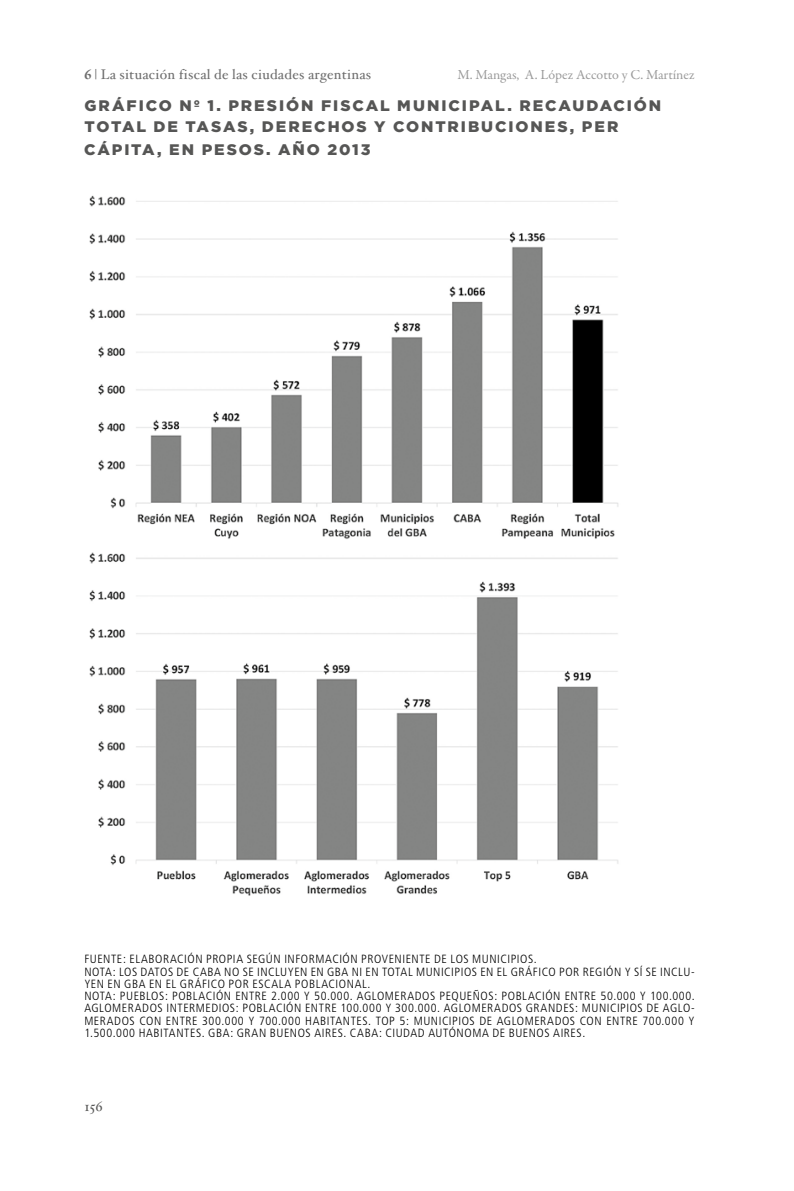
<style>
.page{position:relative;width:794px;height:1191px;background:#fff}
.page>*{position:absolute;margin:0;border:0;box-sizing:border-box;transform-origin:0 0}
.t1{font:900 15.22px/21px "Gotham";letter-spacing:.12em;color:#565655}
.t2{font:14px "Hoefler Text";letter-spacing:.02em;color:#6e6e6e}
.t3{font:14px "Garamond Premr Pro";color:#6e6e6e}
.t4{font:14px "Hoefler Text";color:#565655}
.t5{font:300 condensed 11.9px/12.2px "Frutiger";letter-spacing:.045em;color:#000}
.s1{font-family:"Garamond Premr Pro";font-weight:700}
</style>
<div class="page">
<img style="left:89px;top:195px;width:530px;height:701px">
<p class="t2" style="left:84px;top:66px;width:288px"><span class="s1">6</span> | La situación fiscal de las ciudades argentinas</p>
<p class="t3" style="left:457px;top:67px;width:239px">M. Mangas, A. López Accotto y C. Martínez</p>
<p class="t1" style="left:84px;top:94px;width:576px">GRÁFICO Nº 1. PRESIÓN FISCAL MUNICIPAL. RECAUDACIÓN<br>TOTAL DE TASAS, DERECHOS Y CONTRIBUCIONES, PER</p>
<p class="t1" style="left:84px;top:138px;width:288px">CÁPITA, EN PESOS. AÑO 2013</p>
<p class="t5" style="left:84px;top:953px;width:454px">FUENTE: ELABORACIÓN PROPIA SEGÚN INFORMACIÓN PROVENIENTE DE LOS MUNICIPIOS.<br>N OTA: LOS DATOS DE CABA</p>
<p class="t5" style="left:84px;top:965px;width:612px;text-indent:140px">NO SE INCLUYEN EN GBA NI EN TOTAL M UNICIPIOS EN EL GRÁFICO POR REGIÓN Y SÍ SE INCLU-YEN EN GBA EN EL GRÁFICO POR ESCALA POBLACIONAL.<br>NOTA: PUEBLOS: POBLACIÓN ENTRE 2.000 Y 50.000. AG LOMERADOS PEQUEÑOS: POBLACIÓN ENTRE 50.000 Y 100.000.<br>AG LOMERADOS I NTERMEDIOS: POBLACIÓN ENTRE 100.000 Y 300.000. AG LOMERADOS GRANDES: MUNICIPIOS DE AGLO-MERADOS CON ENTRE 300.000 Y 700.000 HABITANTES. TOP 5: MUNICIPIOS DE AGLOMERADOS CON ENTRE 700.000 Y 1.500.000 HABITANTES. GBA: GRAN BUENOS AIRES. CABA</p>
<p class="t5" style="left:379px;top:1026px;width:208px">: CIUDAD AUTÓNOMA DE BUENOS AIRES.</p>
<p class="t4" style="left:84px;top:1098px;width:20px">156</p>
</div>
